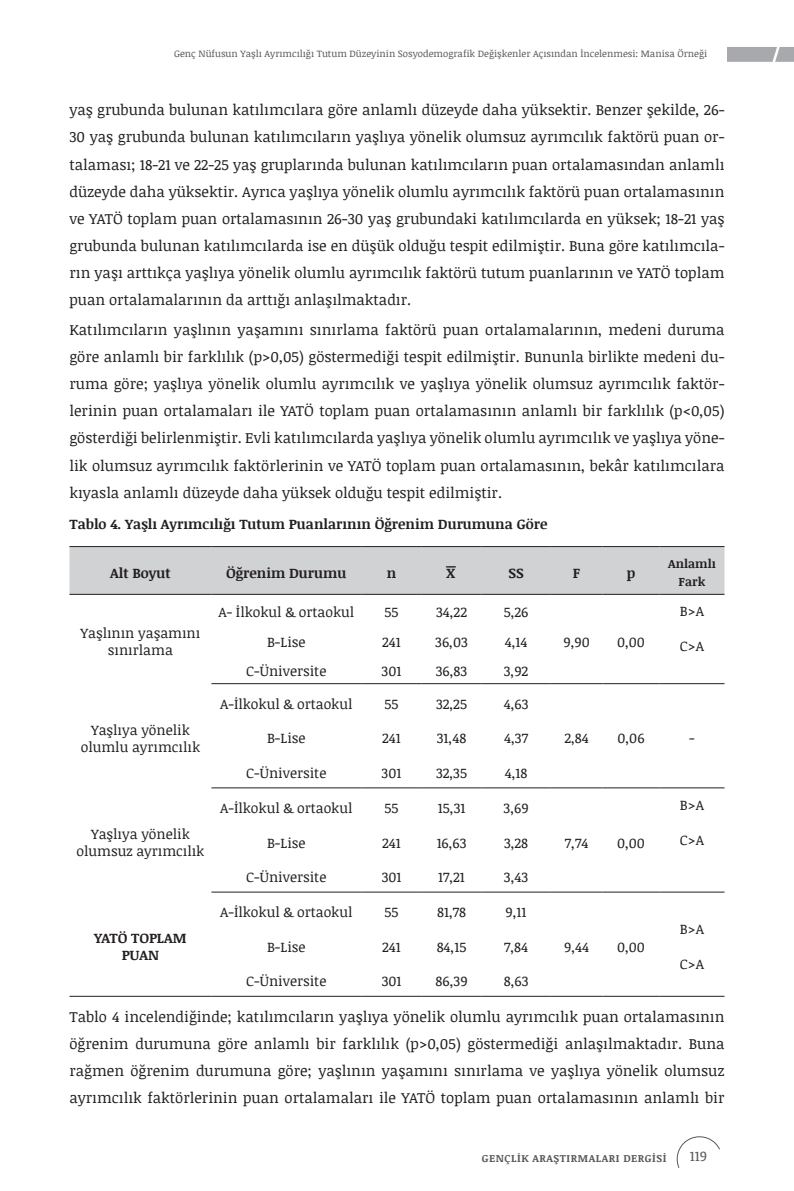
<style>
.page{position:relative;width:794px;height:1191px;background:#fff}
.page>*{position:absolute;margin:0;border:0;box-sizing:border-box;transform-origin:0 0}
.t1{font:14.88px/27.1px "Noticia Text";color:#231f20;text-align:justify}
.t2{font:14px/17.5px "Noticia Text";color:#231f20;text-align:center}
.t3{font:700 14px/17.5px "Noticia Text";color:#231f20;text-align:center}
.t4{font:14px "Noticia Text";color:#57585a}
.t5{font:700 12.25px/17.5px "Noticia Text";color:#231f20;text-align:center}
.t6{font:700 10.5px "Noticia Text";letter-spacing:.05em;color:#57585a}
.t7{font:9.62px "Noticia Text";color:#57585a}
</style>
<div class="page">
<svg style="left:727px;top:47px;width:67px;height:15px"></svg>
<svg style="left:676px;top:1136px;width:44px;height:32px"></svg>
<div style="left:69px;top:547px;width:655px;height:47px;background:#d1d2d4"></div>
<hr style="left:69px;top:546px;width:142px;height:1px;background:#231f20">
<hr style="left:211px;top:546px;width:150px;height:1px;background:#231f20">
<hr style="left:361px;top:546px;width:61px;height:1px;background:#231f20">
<hr style="left:422px;top:546px;width:59px;height:1px;background:#231f20">
<hr style="left:481px;top:546px;width:70px;height:1px;background:#231f20">
<hr style="left:551px;top:546px;width:51px;height:1px;background:#231f20">
<hr style="left:602px;top:546px;width:57px;height:1px;background:#231f20">
<hr style="left:659px;top:546px;width:65px;height:1px;background:#231f20">
<hr style="left:69px;top:594px;width:142px;height:1px;background:#231f20">
<hr style="left:211px;top:594px;width:150px;height:1px;background:#231f20">
<hr style="left:361px;top:594px;width:61px;height:1px;background:#231f20">
<hr style="left:422px;top:594px;width:59px;height:1px;background:#231f20">
<hr style="left:481px;top:594px;width:70px;height:1px;background:#231f20">
<hr style="left:551px;top:594px;width:51px;height:1px;background:#231f20">
<hr style="left:602px;top:594px;width:57px;height:1px;background:#231f20">
<hr style="left:659px;top:594px;width:65px;height:1px;background:#231f20">
<hr style="left:211px;top:683px;width:150px;height:1px;background:#231f20">
<hr style="left:361px;top:683px;width:61px;height:1px;background:#231f20">
<hr style="left:422px;top:683px;width:59px;height:1px;background:#231f20">
<hr style="left:481px;top:683px;width:70px;height:1px;background:#231f20">
<hr style="left:551px;top:683px;width:51px;height:1px;background:#231f20">
<hr style="left:602px;top:683px;width:57px;height:1px;background:#231f20">
<hr style="left:659px;top:683px;width:65px;height:1px;background:#231f20">
<hr style="left:211px;top:787px;width:150px;height:1px;background:#231f20">
<hr style="left:361px;top:787px;width:61px;height:1px;background:#231f20">
<hr style="left:422px;top:787px;width:59px;height:1px;background:#231f20">
<hr style="left:481px;top:787px;width:70px;height:1px;background:#231f20">
<hr style="left:551px;top:787px;width:51px;height:1px;background:#231f20">
<hr style="left:602px;top:787px;width:57px;height:1px;background:#231f20">
<hr style="left:659px;top:787px;width:65px;height:1px;background:#231f20">
<hr style="left:211px;top:891px;width:150px;height:1px;background:#231f20">
<hr style="left:361px;top:891px;width:61px;height:1px;background:#231f20">
<hr style="left:422px;top:891px;width:59px;height:1px;background:#231f20">
<hr style="left:481px;top:891px;width:70px;height:1px;background:#231f20">
<hr style="left:551px;top:891px;width:51px;height:1px;background:#231f20">
<hr style="left:602px;top:891px;width:57px;height:1px;background:#231f20">
<hr style="left:659px;top:891px;width:65px;height:1px;background:#231f20">
<hr style="left:69px;top:996px;width:142px;height:1px;background:#231f20">
<hr style="left:211px;top:996px;width:150px;height:1px;background:#231f20">
<hr style="left:361px;top:996px;width:61px;height:1px;background:#231f20">
<hr style="left:422px;top:996px;width:59px;height:1px;background:#231f20">
<hr style="left:481px;top:996px;width:70px;height:1px;background:#231f20">
<hr style="left:551px;top:996px;width:51px;height:1px;background:#231f20">
<hr style="left:602px;top:996px;width:57px;height:1px;background:#231f20">
<hr style="left:659px;top:996px;width:65px;height:1px;background:#231f20">
<p class="t7" style="left:174px;top:47px;width:534px">Genç Nüfusun Yaşlı Ayrımcılığı Tutum Düzeyinin Sosyodemografik Değişkenler Açısından İncelenmesi: Manisa Örneği</p>
<p class="t1" style="left:69px;top:96px;width:656px">yaş grubunda bulunan katılımcılara göre anlamlı düzeyde daha yüksektir. Benzer şekilde, 26- 30 yaş grubunda bulunan katılımcıların yaşlıya yönelik olumsuz ayrımcılık faktörü puan or&shy;talaması; 18-21 ve 22-25 yaş gruplarında bulunan katılımcıların puan ortalamasından anlamlı düzeyde daha yüksektir. Ayrıca yaşlıya yönelik olumlu ayrımcılık faktörü puan ortalamasının ve YATÖ toplam puan ortalamasının 26-30 yaş grubundaki katılımcılarda en yüksek; 18-21 yaş grubunda bulunan katılımcılarda ise en düşük olduğu tespit edilmiştir. Buna göre katılımcıla&shy;rın yaşı arttıkça yaşlıya yönelik olumlu ayrımcılık faktörü tutum puanlarının ve YATÖ toplam puan ortalamalarının da arttığı anlaşılmaktadır.</p>
<p class="t1" style="left:69px;top:315px;width:656px">Katılımcıların yaşlının yaşamını sınırlama faktörü puan ortalamalarının, medeni duruma göre anlamlı bir farklılık (p&gt;0,05) göstermediği tespit edilmiştir. Bununla birlikte medeni du&shy;ruma göre; yaşlıya yönelik olumlu ayrımcılık ve yaşlıya yönelik olumsuz ayrımcılık faktör&shy;lerinin puan ortalamaları ile YATÖ toplam puan ortalamasının anlamlı bir farklılık (p&lt;0,05) gösterdiği belirlenmiştir. Evli katılımcılarda yaşlıya yönelik olumlu ayrımcılık ve yaşlıya yöne&shy;lik olumsuz ayrımcılık faktörlerinin ve YATÖ toplam puan ortalamasının, bekâr katılımcılara kıyasla anlamlı düzeyde daha yüksek olduğu tespit edilmiştir.</p>
<p class="t3" style="left:69px;top:515px;width:479px">Tablo 4. Yaşlı Ayrımcılığı Tutum Puanlarının Öğrenim Durumuna Göre</p>
<p class="t3" style="left:110px;top:564px;width:62px">Alt Boyut</p>
<p class="t3" style="left:226px;top:564px;width:122px">Öğrenim Durumu</p>
<p class="t3" style="left:387px;top:564px;width:11px">n</p>
<p class="t3" style="left:446px;top:564px;width:11px">X</p>
<p class="t3" style="left:508px;top:564px;width:17px">SS</p>
<p class="t3" style="left:573px;top:564px;width:9px">F</p>
<p class="t3" style="left:626px;top:564px;width:10px">p</p>
<p class="t5" style="left:668px;top:555px;width:49px">Anlamlı<br>Fark</p>
<p class="t3" style="left:445px;top:557px;width:13px">--</p>
<p class="t2" style="left:80px;top:623px;width:121px">Yaşlının yaşamını sınırlama</p>
<p class="t2" style="left:81px;top:720px;width:121px">Yaşlıya yönelik olumlu ayrımcılık</p>
<p class="t2" style="left:76px;top:824px;width:129px">Yaşlıya yönelik olumsuz ayrımcılık</p>
<p class="t2" style="left:218px;top:602px;width:137px">A- İlkokul &amp; ortaokul</p>
<p class="t2" style="left:384px;top:602px;width:16px">55</p>
<p class="t2" style="left:436px;top:602px;width:32px">34,22</p>
<p class="t2" style="left:504px;top:602px;width:26px">5,26</p>
<p class="t2" style="left:267px;top:632px;width:40px">B-Lise</p>
<p class="t2" style="left:382px;top:632px;width:20px">241</p>
<p class="t2" style="left:435px;top:632px;width:34px">36,03</p>
<p class="t2" style="left:505px;top:632px;width:24px">4,14</p>
<p class="t2" style="left:246px;top:662px;width:82px">C-Üniversite</p>
<p class="t2" style="left:382px;top:662px;width:21px">301</p>
<p class="t2" style="left:436px;top:662px;width:33px">36,83</p>
<p class="t2" style="left:504px;top:662px;width:26px">3,92</p>
<p class="t2" style="left:563px;top:632px;width:28px">9,90</p>
<p class="t2" style="left:617px;top:632px;width:29px">0,00</p>
<p class="t2" style="left:680px;top:602px;width:26px">B&gt;A</p>
<p class="t2" style="left:680px;top:637px;width:26px">C&gt;A</p>
<p class="t2" style="left:220px;top:694px;width:134px">A-İlkokul &amp; ortaokul</p>
<p class="t2" style="left:384px;top:694px;width:16px">55</p>
<p class="t2" style="left:436px;top:694px;width:33px">32,25</p>
<p class="t2" style="left:504px;top:694px;width:26px">4,63</p>
<p class="t2" style="left:267px;top:729px;width:40px">B-Lise</p>
<p class="t2" style="left:382px;top:729px;width:20px">241</p>
<p class="t2" style="left:437px;top:729px;width:31px">31,48</p>
<p class="t2" style="left:504px;top:729px;width:25px">4,37</p>
<p class="t2" style="left:564px;top:729px;width:26px">2,84</p>
<p class="t2" style="left:617px;top:729px;width:29px">0,06</p>
<p class="t2" style="left:689px;top:729px;width:7px">-</p>
<p class="t2" style="left:246px;top:764px;width:82px">C-Üniversite</p>
<p class="t2" style="left:382px;top:764px;width:21px">301</p>
<p class="t2" style="left:436px;top:764px;width:33px">32,35</p>
<p class="t2" style="left:505px;top:764px;width:24px">4,18</p>
<p class="t2" style="left:220px;top:798px;width:134px">A-İlkokul &amp; ortaokul</p>
<p class="t2" style="left:384px;top:798px;width:16px">55</p>
<p class="t2" style="left:438px;top:798px;width:29px">15,31</p>
<p class="t2" style="left:503px;top:798px;width:26px">3,69</p>
<p class="t2" style="left:680px;top:796px;width:26px">B&gt;A</p>
<p class="t2" style="left:267px;top:833px;width:40px">B-Lise</p>
<p class="t2" style="left:382px;top:833px;width:20px">241</p>
<p class="t2" style="left:437px;top:833px;width:31px">16,63</p>
<p class="t2" style="left:504px;top:833px;width:26px">3,28</p>
<p class="t2" style="left:680px;top:831px;width:26px">C&gt;A</p>
<p class="t2" style="left:246px;top:868px;width:82px">C-Üniversite</p>
<p class="t2" style="left:382px;top:868px;width:21px">301</p>
<p class="t2" style="left:438px;top:868px;width:28px">17,21</p>
<p class="t2" style="left:504px;top:868px;width:26px">3,43</p>
<p class="t2" style="left:565px;top:833px;width:25px">7,74</p>
<p class="t2" style="left:617px;top:833px;width:29px">0,00</p>
<p class="t2" style="left:220px;top:903px;width:134px">A-İlkokul &amp; ortaokul</p>
<p class="t2" style="left:384px;top:903px;width:16px">55</p>
<p class="t2" style="left:437px;top:903px;width:30px">81,78</p>
<p class="t2" style="left:505px;top:903px;width:22px">9,11</p>
<p class="t2" style="left:680px;top:920px;width:26px">B&gt;A</p>
<p class="t2" style="left:680px;top:955px;width:26px">C&gt;A</p>
<p class="t3" style="left:94px;top:928px;width:94px">YATÖ TOPLAM<br>PUAN</p>
<p class="t2" style="left:267px;top:937px;width:40px">B-Lise</p>
<p class="t2" style="left:382px;top:937px;width:20px">241</p>
<p class="t2" style="left:437px;top:937px;width:31px">84,15</p>
<p class="t2" style="left:504px;top:937px;width:26px">7,84</p>
<p class="t2" style="left:246px;top:972px;width:82px">C-Üniversite</p>
<p class="t2" style="left:382px;top:972px;width:21px">301</p>
<p class="t2" style="left:435px;top:972px;width:33px">86,39</p>
<p class="t2" style="left:504px;top:972px;width:26px">8,63</p>
<p class="t1" style="left:69px;top:1002px;width:656px">Tablo 4 incelendiğinde; katılımcıların yaşlıya yönelik olumlu ayrımcılık puan ortalamasının öğrenim durumuna göre anlamlı bir farklılık (p&gt;0,05) göstermediği anlaşılmaktadır. Buna rağmen öğrenim durumuna göre; yaşlının yaşamını sınırlama ve yaşlıya yönelik olumsuz ayrımcılık faktörlerinin puan ortalamaları ile YATÖ toplam puan ortalamasının anlamlı bir</p>
<p class="t2" style="left:564px;top:937px;width:27px">9,44</p>
<p class="t2" style="left:617px;top:937px;width:29px">0,00</p>
<p class="t6" style="left:482px;top:1150px;width:186px">GENÇLİK ARAŞTIRMALARI DERGİSİ</p>
<p class="t4" style="left:689px;top:1146px;width:19px">119</p>
</div>
